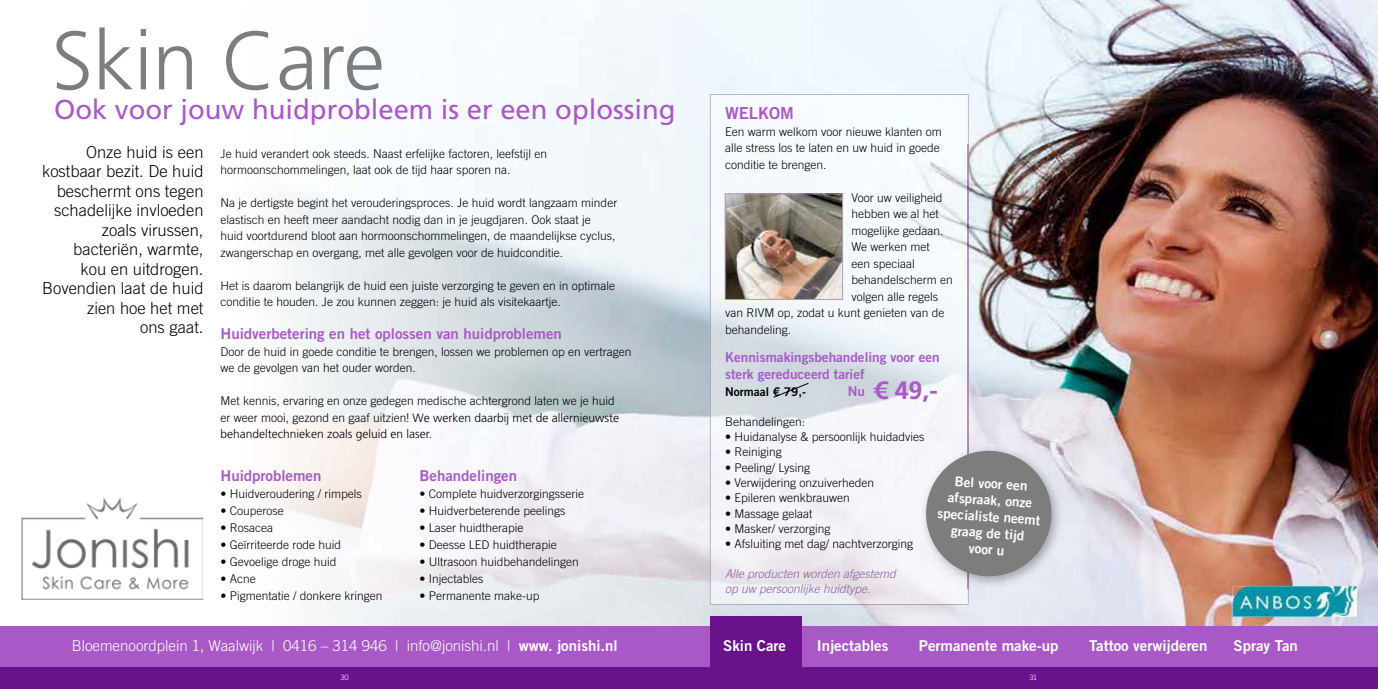
<style>
.page{position:relative;width:1378px;height:689px;background:#fff}
.page>*{position:absolute;margin:0;border:0;box-sizing:border-box;transform-origin:0 0}
.t1{font:300 82.5px "Frutiger LT";color:#7d7d7d}
.t2{font:27.45px "Frutiger LT";color:#a959c7}
.t3{font:700 25.05px "Frutiger LT";color:#a959c7}
.t4{font:300 16.5px/19.5px "Trade Gothic LT Std";color:#000;text-align:right}
.t5{font:16.5px "Trade Gothic LT Std Bd 2";color:#a959c7}
.t6{font:15px "Trade Gothic LT Std Bd 2";color:#a959c7}
.t7{font:300 15px "Trade Gothic LT Std";color:#fff}
.t8{font:15px "Trade Gothic LT Std Bd 2";color:#fff}
.t9{font:13.5px/17px "Trade Gothic LT Std Bd 2";color:#a959c7}
.t10{font:13.5px/16.5px "Trade Gothic LT Std Bd 2";color:#fff;text-align:center}
.t11{font:300 12px/16.5px "Trade Gothic LT Std";color:#000}
.t12{font:300 12px/16.5px "Frutiger LT";color:#000}
.t13{font:italic 300 12px/15px "Trade Gothic LT Std";color:#8f5fa2}
.t14{font:12px "Trade Gothic LT Std Bd 2";color:#000}
.t15{font:300 7.5px "Trade Gothic LT Std";color:#fff}
.s1{font-family:"Trade Gothic LT Std"}
.s2{font-family:"Trade Gothic LT Std Bd 2";font-weight:400}
</style>
<div class="page">
<img style="left:636px;top:0;width:53px;height:627px">
<img style="left:530px;top:300px;width:107px;height:327px">
<img style="left:0;top:626px;width:52px;height:1px">
<img style="left:159px;top:500px;width:371px;height:127px">
<img style="left:52px;top:626px;width:107px;height:1px">
<div style="left:0;top:627px;width:689px;height:62px;background:#a959c7"></div>
<div style="left:0;top:668px;width:689px;height:21px;background:#6a128c"></div>
<img style="left:21px;top:497px;width:182px;height:103px">
<img style="left:689px;top:0;width:689px;height:99px">
<img style="left:689px;top:99px;width:52px;height:528px">
<img style="left:968px;top:99px;width:304px;height:351px">
<img style="left:1272px;top:99px;width:106px;height:528px">
<img style="left:1060px;top:450px;width:212px;height:177px">
<img style="left:954px;top:588px;width:106px;height:39px">
<img style="left:741px;top:605px;width:213px;height:22px">
<div style="left:689px;top:627px;width:689px;height:62px;background:#a959c7"></div>
<div style="left:710px;top:617px;width:91px;height:72px;background:#6a128c"></div>
<div style="left:689px;top:668px;width:689px;height:21px;background:#6a128c"></div>
<img style="left:1232px;top:586px;width:125px;height:30px">
<img style="left:762px;top:145px;width:206px;height:443px">
<img style="left:710px;top:94px;width:258px;height:51px">
<img style="left:710px;top:144px;width:52px;height:461px">
<img style="left:968px;top:144px;width:1px;height:301px">
<img style="left:920px;top:445px;width:143px;height:143px">
<svg style="left:924px;top:448px;width:130px;height:130px;background:#979799"></svg>
<svg style="left:772px;top:382px;width:37px;height:16px"></svg>
<img style="left:727px;top:195px;width:114px;height:103px">
<div style="left:725px;top:193px;width:118px;height:107px;border:1px solid #b498c3"></div>
<h1 class="t1" style="left:52px;top:14px;width:335px">Skin Care</h1>
<h2 class="t2" style="left:54px;top:93px;width:623px">Ook voor jouw huidprobleem is er een oplossing</h2>
<h3 class="t4" style="left:42px;top:142px;width:163px">Onze huid is een kostbaar bezit. De huid beschermt ons tegen schadelijke invloeden zoals virussen, bacteriën, warmte,<br>kou en uitdrogen.<br>Bovendien laat de huid zien hoe het met<br>ons gaat.</h3>
<p class="t11" style="left:220px;top:145px;width:328px">Je huid verandert ook steeds. Naast erfelijke factoren, leefstijl en hormoonschommelingen, laat ook de tijd haar sporen na.</p>
<p class="t11" style="left:220px;top:194px;width:398px">Na je dertigste begint het verouderingsproces. Je huid wordt langzaam minder elastisch en heeft meer aandacht nodig dan in je jeugdjaren. Ook staat je<br>huid voortdurend bloot aan hormoonschommelingen, de maandelijkse cyclus, zwangerschap en overgang, met alle gevolgen voor de huidconditie.</p>
<p class="t11" style="left:220px;top:277px;width:396px">Het is daarom belangrijk de huid een juiste verzorging te geven en in optimale conditie te houden. Je zou kunnen zeggen: je huid als visitekaartje.</p>
<p class="t6" style="left:220px;top:324px;width:343px">Huidverbetering en het oplossen van huidproblemen</p>
<p class="t11" style="left:220px;top:343px;width:412px">Door de huid in goede conditie te brengen, lossen we problemen op en vertragen we de gevolgen van het ouder worden.</p>
<p class="t11" style="left:220px;top:392px;width:396px">Met kennis, ervaring en onze gedegen medische achtergrond laten we je huid</p>
<p class="t12" style="left:220px;top:409px;width:400px"><span class="s1">er weer mooi, gezond en gaaf uitzien!</span> We werken daarbij met de allernieuwste behandeltechnieken zoals geluid en laser.</p>
<p class="t6" style="left:220px;top:466px;width:102px">Huidproblemen</p>
<p class="t11" style="left:220px;top:485px;width:143px">• Huidveroudering / rimpels</p>
<p class="t11" style="left:220px;top:502px;width:65px">• Couperose</p>
<p class="t11" style="left:220px;top:519px;width:54px">• Rosacea</p>
<p class="t11" style="left:220px;top:536px;width:122px">• Geïrriteerde rode huid</p>
<p class="t11" style="left:220px;top:553px;width:118px">• Gevoelige droge huid</p>
<p class="t11" style="left:220px;top:570px;width:37px">• Acne</p>
<p class="t11" style="left:220px;top:587px;width:164px">• Pigmentatie / donkere kringen</p>
<p class="t6" style="left:419px;top:466px;width:99px">Behandelingen</p>
<p class="t11" style="left:419px;top:485px;width:166px">• Complete huidverzorgingsserie</p>
<p class="t11" style="left:419px;top:502px;width:148px">• Huidverbeterende peelings</p>
<p class="t11" style="left:419px;top:519px;width:106px">• Laser huidtherapie</p>
<p class="t11" style="left:419px;top:536px;width:139px">• Deesse LED huidtherapie</p>
<p class="t11" style="left:419px;top:553px;width:161px">• Ultrasoon huidbehandelingen</p>
<p class="t11" style="left:419px;top:570px;width:66px">• Injectables</p>
<p class="t11" style="left:419px;top:587px;width:122px">• Permanente make-up</p>
<p class="t7" style="left:72px;top:636px;width:547px">Bloemenoordplein 1, Waalwijk | 0416 – 314 946 | info@jonishi.nl | <span class="s2">www. jonishi.nl</span></p>
<h3 class="t5" style="left:725px;top:103px;width:70px">WELKOM</h3>
<p class="t11" style="left:725px;top:123px;width:218px">Een warm welkom voor nieuwe klanten om alle stress los te laten en uw huid in goede conditie te brengen.</p>
<p class="t11" style="left:851px;top:189px;width:93px">Voor uw veiligheid</p>
<p class="t11" style="left:851px;top:206px;width:89px">hebben we al het</p>
<p class="t11" style="left:851px;top:222px;width:94px">mogelijke gedaan.</p>
<p class="t11" style="left:851px;top:239px;width:80px">We werken met</p>
<p class="t11" style="left:851px;top:255px;width:65px">een speciaal</p>
<p class="t11" style="left:851px;top:272px;width:103px">behandelscherm en</p>
<p class="t11" style="left:851px;top:288px;width:88px">volgen alle regels</p>
<p class="t11" style="left:725px;top:305px;width:221px">van RIVM op, zodat u kunt genieten van de</p>
<p class="t11" style="left:725px;top:321px;width:68px">behandeling.</p>
<p class="t9" style="left:725px;top:348px;width:216px">Kennismakingsbehandeling voor een sterk gereduceerd tarief</p>
<p class="t14" style="left:725px;top:384px;width:82px">Normaal € 79,-</p>
<p class="t9" style="left:848px;top:382px;width:19px">Nu</p>
<p class="t11" style="left:725px;top:413px;width:82px">Behandelingen:</p>
<p class="t11" style="left:725px;top:428px;width:201px">• Huidanalyse &amp; persoonlijk huidadvies</p>
<p class="t11" style="left:725px;top:444px;width:58px">• Reiniging</p>
<p class="t11" style="left:725px;top:459px;width:86px">• Peeling/ Lysing</p>
<p class="t11" style="left:725px;top:474px;width:151px">• Verwijdering onzuiverheden</p>
<p class="t11" style="left:725px;top:490px;width:126px">• Epileren wenkbrauwen</p>
<p class="t11" style="left:725px;top:505px;width:89px">• Massage gelaat</p>
<p class="t11" style="left:725px;top:520px;width:107px">• Masker/ verzorging</p>
<p class="t11" style="left:725px;top:535px;width:190px">• Afsluiting met dag/ nachtverzorging</p>
<p class="t13" style="left:725px;top:567px;width:172px">Alle producten worden afgestemd op uw persoonlijke huidtype.</p>
<h3 class="t3" style="left:874px;top:376px;width:66px">€ 49,-</h3>
<p class="t10" style="left:940px;top:471px;width:105px;rotate:4deg">Bel voor een afspraak, onze specialiste neemt graag de tijd<br>voor u</p>
<p class="t8" style="left:723px;top:636px;width:64px">Skin Care</p>
<p class="t8" style="left:817px;top:636px;width:73px">Injectables</p>
<p class="t8" style="left:919px;top:636px;width:141px">Permanente make-up</p>
<p class="t8" style="left:1089px;top:636px;width:120px">Tattoo verwijderen</p>
<p class="t8" style="left:1233px;top:636px;width:66px">Spray Tan</p>
<p class="t15" style="left:340px;top:672px;width:10px">30</p>
<p class="t15" style="left:1029px;top:672px;width:9px">31</p>
</div>
